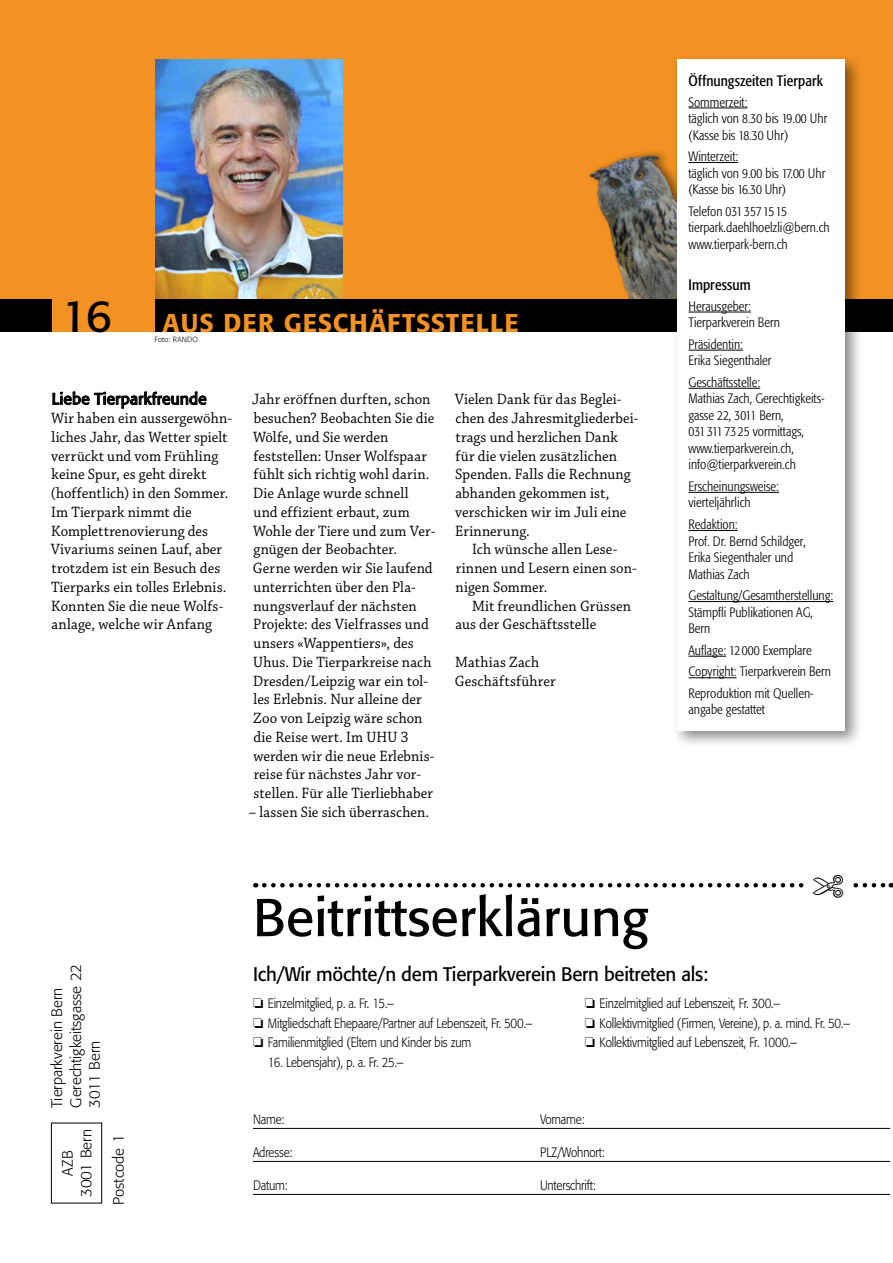
<style>
.page{position:relative;width:893px;height:1263px;background:#fff}
.page>*{position:absolute;margin:0;border:0;box-sizing:border-box;transform-origin:0 0}
.t1{font:52.5px "Formata";color:#000}
.t2{font:500 25.5px "Formata";letter-spacing:.045em;color:#f39222}
.t3{font:19.5px "Formata";letter-spacing:-.01em;color:#000;scale:.95 1}
.t4{font:15.75px/18.8px "Chaparral Pro";letter-spacing:.005em;color:#000;scale:.94 1}
.t5{font:15.75px "Formata";letter-spacing:.005em;color:#000}
.t6{font:300 15px/18.8px "Formata";color:#000;text-align:center}
.t7{font:condensed 15px "Formata";letter-spacing:.005em;color:#000}
.t8{font:300 condensed 13.5px/16.5px "Formata";color:#000}
.t9{font:300 13.5px "Formata";letter-spacing:-.01em;color:#000;scale:.85 1}
.t10{font:300 7.5px "Formata";letter-spacing:.02em;color:#000}
.s1{font-weight:400;font-size:44.7px;color:#000}
</style>
<div class="page">
<div style="left:0;top:0;width:893px;height:332px;background:#f39222"></div>
<svg style="left:53px;top:391px;width:153px;height:18px"></svg>
<hr style="left:253px;top:1128px;width:637px;height:1px;background:#000">
<hr style="left:253px;top:1161px;width:637px;height:1px;background:#000">
<hr style="left:253px;top:1194px;width:637px;height:1px;background:#000">
<div style="left:51px;top:1123px;width:51px;height:80px;border:1px solid #000"></div>
<div style="left:0;top:299px;width:51px;height:33px;background:#000"></div>
<img style="left:589px;top:151px;width:82px;height:148px">
<img style="left:155px;top:60px;width:187px;height:239px">
<div style="left:155px;top:299px;width:738px;height:33px;background:#000"></div>
<div style="left:671px;top:54px;width:192px;height:694px;background:#000;opacity:.45"></div>
<div style="left:677px;top:60px;width:168px;height:671px;background:#fff"></div>
<hr style="left:688px;top:108px;width:59px;height:1px;background:#000">
<hr style="left:688px;top:162px;width:50px;height:1px;background:#000">
<hr style="left:688px;top:312px;width:63px;height:1px;background:#000">
<hr style="left:688px;top:350px;width:55px;height:1px;background:#000">
<hr style="left:688px;top:388px;width:72px;height:1px;background:#000">
<hr style="left:688px;top:492px;width:91px;height:1px;background:#000">
<hr style="left:688px;top:530px;width:50px;height:1px;background:#000">
<hr style="left:688px;top:601px;width:145px;height:1px;background:#000">
<hr style="left:688px;top:656px;width:38px;height:1px;background:#000">
<hr style="left:688px;top:677px;width:49px;height:1px;background:#000">
<svg style="left:264px;top:883px;width:628px;height:5px"></svg>
<h2 class="t2" style="left:61px;top:307px;width:119px"><span class="s1">16</span> AUS</h2>
<h2 class="t2" style="left:223px;top:307px;width:194px">DER GESCHÄFTSST</h2>
<h2 class="t2" style="left:460px;top:307px;width:60px">ELLE</h2>
<p class="t10" style="left:154px;top:335px;width:45px">Foto: RANDO</p>
<p class="t5" style="left:52px;top:389px;width:156px">Liebe Tierparkfreunde</p>
<p class="t4" style="left:51px;top:409px;width:194px">Wir haben ein aussergewöhn&shy;liches Jahr, das Wetter spielt verrückt und vom Frühling keine Spur, es geht direkt (hoffentlich) in den Sommer.<br>Im Tierpark nimmt die<br>Komplettrenovierung des<br>Vivariums seinen Lauf, aber trotzdem ist ein Besuch des<br>Tierparks ein tolles Erlebnis.<br>Konnten Sie die neue Wolfs&shy;anlage, welche wir Anfang</p>
<p class="t4" style="left:252px;top:391px;width:196px">Jahr eröffnen durften, schon besuchen? Beobachten Sie die<br>Wölfe, und Sie werden feststellen: Unser Wolfspaar fühlt sich richtig wohl darin.<br>Die Anlage wurde schnell<br>und effizient erbaut, zum<br>Wohle der Tiere und zum Ver&shy;gnügen der Beobachter.<br>Gerne werden wir Sie laufend unterrichten über den Pla&shy;nungsverlauf der nächsten<br>Projekte: des Vielfrasses und unsers «Wappentiers», des<br>Uhus. Die Tierparkreise nach<br>Dresden/Leipzig war ein tol&shy;les Erlebnis. Nur alleine der<br>Zoo von Leipzig wäre schon die Reise wert. Im UHU 3 werden wir die neue Erlebnis&shy;reise für nächstes Jahr vor&shy;stellen. Für alle Tierliebhaber</p>
<p class="t4" style="left:249px;top:803px;width:193px">– lassen Sie sich überraschen.</p>
<p class="t4" style="left:455px;top:391px;width:197px">Vielen Dank für das Beglei&shy;chen des Jahresmitgliederbei&shy;trags und herzlichen Dank für die vielen zusätzlichen<br>Spenden. Falls die Rechnung abhanden gekommen ist, verschicken wir im Juli eine<br>Erinnerung.</p>
<p class="t4" style="left:456px;top:541px;width:194px;text-indent:17px">Ich wünsche allen Lese&shy;rinnen und Lesern einen son&shy;nigen Sommer.</p>
<p class="t4" style="left:455px;top:597px;width:188px;text-indent:17px">Mit freundlichen Grüssen aus der Geschäftsstelle</p>
<p class="t4" style="left:455px;top:653px;width:109px">Mathias Zach<br>Geschäftsführer</p>
<p class="t7" style="left:688px;top:72px;width:136px">Öffnungszeiten Tierpark</p>
<p class="t8" style="left:688px;top:94px;width:140px">Sommerzeit:<br>täglich von 8.30 bis 19.00 Uhr (Kasse bis 18.30 Uhr)</p>
<p class="t8" style="left:688px;top:148px;width:138px">Winterzeit:<br>täglich von 9.00 bis 17.00 Uhr (Kasse bis 16.30 Uhr)</p>
<p class="t8" style="left:688px;top:203px;width:143px">Telefon 031 357 15 15 tierpark.daehlhoelzli@bern.ch www.tierpark-bern.ch</p>
<p class="t7" style="left:688px;top:276px;width:64px">Impressum</p>
<p class="t8" style="left:688px;top:298px;width:93px">Herausgeber:<br>Tierparkverein Bern</p>
<p class="t8" style="left:688px;top:336px;width:85px">Präsidentin:<br>Erika Siegenthaler</p>
<p class="t8" style="left:688px;top:374px;width:138px">Geschäftsstelle:<br>Mathias Zach, Gerechtigkeits&shy;gasse 22, 3011 Bern,<br>031 311 73 25 vormittags, www.tierparkverein.ch, info@tierparkverein.ch</p>
<p class="t8" style="left:688px;top:478px;width:92px">Erscheinungsweise: vierteljährlich</p>
<p class="t8" style="left:688px;top:516px;width:119px">Redaktion:<br>Prof. Dr. Bernd Schildger,<br>Erika Siegenthaler und<br>Mathias Zach</p>
<p class="t8" style="left:688px;top:587px;width:146px">Gestaltung/Gesamtherstellung:<br>Stämpfli Publikationen AG,<br>Bern</p>
<p class="t8" style="left:688px;top:639px;width:144px;line-height:21.6px">Auflage: 12 000 Exemplare<br>Copyright: Tierparkverein Bern<br>Reproduktion mit Quellen-</p>
<p class="t8" style="left:688px;top:702px;width:78px">angabe gestattet</p>
<p class="t6" style="left:48px;top:1108px;width:145px;text-align:left;rotate:-90deg">Tierparkverein Bern<br>Gerechtigkeitsgasse 22<br>3011 Bern</p>
<p class="t6" style="left:58px;top:1197px;width:69px;rotate:-90deg">AZB<br>3001 Bern</p>
<p class="t6" style="left:109px;top:1205px;width:72px;rotate:-90deg">Postcode 1</p>
<h1 class="t1" style="left:253px;top:886px;width:397px">Beitrittserklärung</h1>
<p class="t3" style="left:253px;top:962px;width:480px">Ich/Wir möchte/n dem Tierparkverein Bern beitreten als:</p>
<p class="t9" style="left:253px;top:995px;width:167px">□ Einzelmitglied, p. a. Fr. 15.–</p>
<p class="t9" style="left:585px;top:995px;width:232px">□ Einzelmitglied auf Lebenszeit, Fr. 300.–</p>
<p class="t9" style="left:253px;top:1015px;width:330px">□ Mitgliedschaft Ehepaare/Partner auf Lebenszeit, Fr. 500.–</p>
<p class="t9" style="left:585px;top:1015px;width:314px">□ Kollektivmitglied (Firmen, Vereine), p. a. mind. Fr. 50.–</p>
<p class="t9" style="left:253px;top:1034px;width:258px">□ Familienmitglied (Eltern und Kinder bis zum</p>
<p class="t9" style="left:585px;top:1034px;width:251px">□ Kollektivmitglied auf Lebenszeit, Fr. 1000.–</p>
<p class="t9" style="left:268px;top:1054px;width:161px">16. Lebensjahr), p. a. Fr. 25.–</p>
<p class="t9" style="left:253px;top:1111px;width:39px">Name:</p>
<p class="t9" style="left:540px;top:1111px;width:54px">Vorname:</p>
<p class="t9" style="left:253px;top:1144px;width:48px">Adresse:</p>
<p class="t9" style="left:540px;top:1144px;width:78px">PLZ/Wohnort:</p>
<p class="t9" style="left:253px;top:1177px;width:195px">Datum: U</p>
<p class="t9" style="left:548px;top:1177px;width:58px">nterschrift:</p>
</div>
